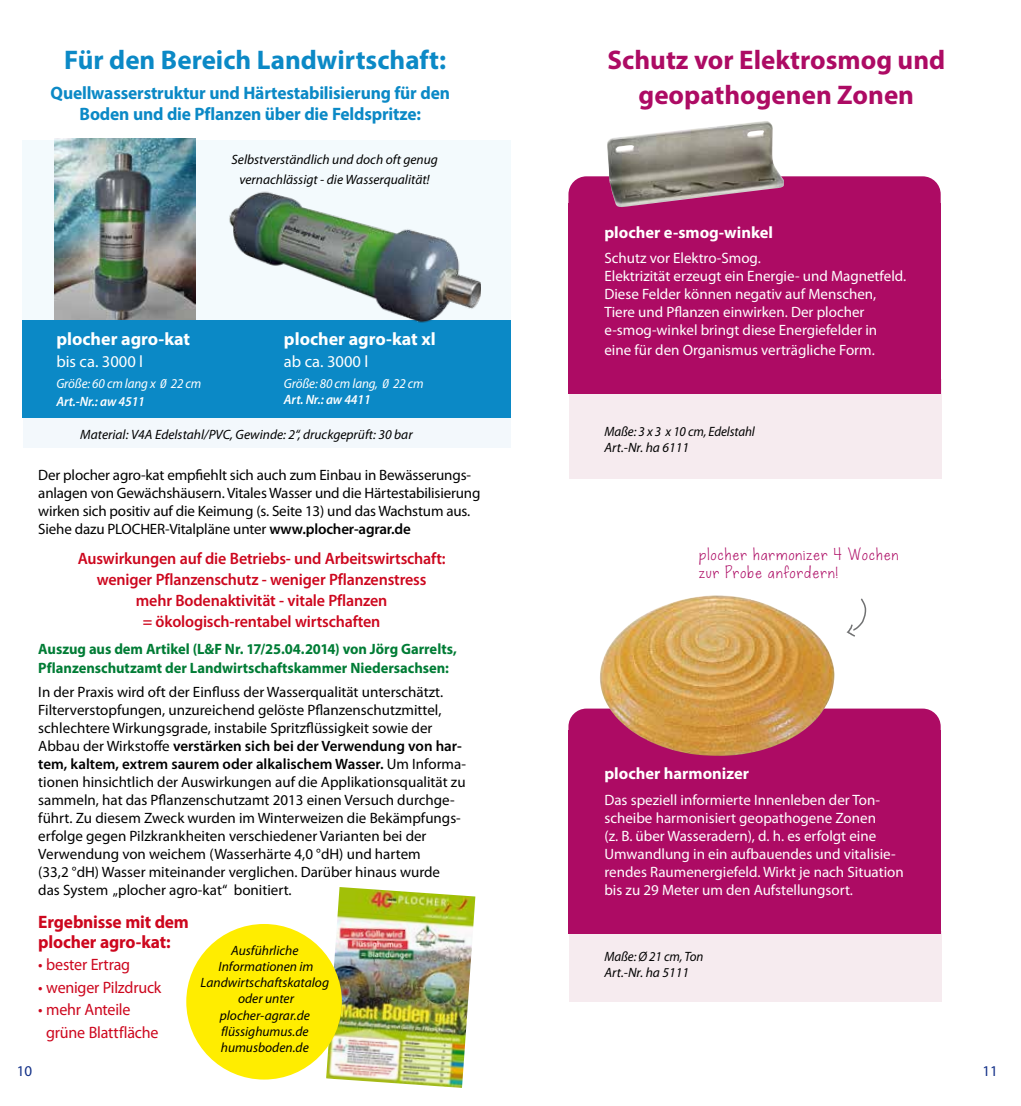
<style>
.page{position:relative;width:1021px;height:1106px;background:#fff}
.page>*{position:absolute;margin:0;border:0;box-sizing:border-box;transform-origin:0 0}
.t1{font:700 27px/34.5px "Myriad Pro";color:#ad0b64;text-align:center}
.t2{font:700 27px "Myriad Pro";color:#0b89c6}
.t3{font:700 18px/21px "Myriad Pro";letter-spacing:-.01em;color:#0b89c6;text-align:center}
.t4{font:700 18px "Myriad Pro";color:#fff}
.t5{font:700 18px/19.5px "Myriad Pro";letter-spacing:-.01em;color:#cd071e}
.t6{font:600 16.5px/21px "Myriad Pro";letter-spacing:-.01em;color:#cd071e;text-align:center}
.t7{font:16.5px/22.5px "Myriad Pro";letter-spacing:-.015em;color:#cd071e}
.t8{font:700 16.5px "Myriad Pro";color:#fff}
.t9{font:16.5px "Myriad Pro";color:#fff}
.t10{font:15px/18px "Myriad Pro";color:#000}
.t11{font:15px/18px "Myriad Pro";color:#fff}
.t12{font:700 15px/19.5px "Myriad Pro";letter-spacing:-.005em;color:#007c35}
.t13{font:15px/18px "KG When Oceans Rise";letter-spacing:.08em;color:#ad0b64}
.t14{font:15px "Myriad Pro";color:#112f87}
.t15{font:italic 13.5px/16.2px "Myriad Pro";color:#000;text-align:center}
.t16{font:italic 13.5px/16.2px "Myriad Pro";color:#000;scale:.96 1}
.t17{font:italic 13.5px "Myriad Pro";letter-spacing:-.01em;color:#fff;scale:.96 1}
.t18{font:italic 600 13.5px "Myriad Pro";letter-spacing:-.01em;color:#fff;scale:.96 1}
.s1{font-weight:600}
</style>
<div class="page">
<div style="left:23px;top:352px;width:487px;height:96px;background:#f3f8fc"></div>
<div style="left:569px;top:931px;width:372px;height:70px;background:#f6ebef"></div>
<div style="left:568px;top:176px;width:372px;height:164px;background:#ad0b64;border-radius:18px"></div>
<div style="left:568px;top:708px;width:372px;height:164px;background:#ad0b64;border-radius:18px"></div>
<div style="left:569px;top:379px;width:372px;height:99px;background:#f6ebef"></div>
<div style="left:568px;top:204px;width:372px;height:190px;background:#ad0b64"></div>
<div style="left:568px;top:730px;width:372px;height:203px;background:#ad0b64"></div>
<img style="left:606px;top:121px;width:178px;height:86px">
<img style="left:599px;top:595px;width:236px;height:161px">
<div style="left:22px;top:140px;width:488px;height:185px;background:#f3fafd"></div>
<img style="left:55px;top:138px;width:141px;height:182px">
<div style="left:22px;top:320px;width:488px;height:98px;background:#0b89c6"></div>
<img style="left:326px;top:887px;width:149px;height:200px">
<div style="left:186px;top:924px;width:156px;height:155px;background:#ffed00;border-radius:50%"></div>
<img style="left:229px;top:191px;width:251px;height:132px">
<svg style="left:846px;top:598px;width:21px;height:39px"></svg>
<h1 class="t2" style="left:64px;top:42px;width:383px">Für den Bereich Landwirtschaft:</h1>
<h1 class="t1" style="left:607px;top:42px;width:339px">Schutz vor Elektrosmog und geopathogenen Zonen</h1>
<p class="t3" style="left:51px;top:81px;width:401px">Quellwasserstruktur und Härtestabilisierung für den<br>Boden und die Pflanzen über die Feldspritze:</p>
<p class="t15" style="left:231px;top:149px;width:208px;line-height:20.4px">Selbstverständlich und doch oft genug vernachlässigt - die Wasserqualität!</p>
<p class="t4" style="left:56px;top:327px;width:135px">plocher agro-kat</p>
<p class="t9" style="left:56px;top:351px;width:88px">bis ca. 3000 l</p>
<p class="t17" style="left:56px;top:375px;width:153px">Größe: 60 cm lang x 0 22 cm</p>
<p class="t18" style="left:56px;top:392px;width:94px">Art.-Nr.: aw 4511</p>
<p class="t4" style="left:284px;top:327px;width:153px">plocher agro-kat xl</p>
<p class="t9" style="left:284px;top:351px;width:86px">ab ca. 3000 l</p>
<p class="t17" style="left:284px;top:375px;width:147px">Größe: 80 cm lang, 0 22 cm</p>
<p class="t18" style="left:284px;top:391px;width:92px">Art. Nr.: aw 4411</p>
<p class="t15" style="left:80px;top:426px;width:334px">Material: V4A Edelstahl/PVC, Gewinde: 2“, druckgeprüft: 30 bar</p>
<p class="t10" style="left:38px;top:466px;width:443px">Der plocher agro-kat empfiehlt sich auch zum Einbau in Bewässerungs&shy;anlagen von Gewächshäusern. Vitales Wasser und die Härtestabilisierung wirken sich positiv auf die Keimung (s. Seite 13) und das Wachstum aus.<br>Siehe dazu PLOCHER-Vitalpläne unter <span class="s1">www.plocher-agrar.de</span></p>
<p class="t6" style="left:78px;top:548px;width:369px">Auswirkungen auf die Betriebs- und Arbeitswirtschaft: weniger Pflanzenschutz - weniger Pflanzenstress mehr Bodenaktivität - vitale Pflanzen<br>= ökologisch-rentabel wirtschaften</p>
<p class="t12" style="left:38px;top:638px;width:420px">Auszug aus dem Artikel (L&amp;F Nr. 17/25.04.2014) von Jörg Garrelts,<br>Pflanzenschutzamt der Landwirtschaftskammer Niedersachsen:</p>
<p class="t10" style="left:38px;top:683px;width:429px">In der Praxis wird oft der Einfluss der Wasserqualität unterschätzt.<br>Filterverstopfungen, unzureichend gelöste Pflanzenschutzmittel, schlechtere Wirkungsgrade, instabile Spritzflüssigkeit sowie der Abbau der Wirkstoffe <span class="s1">verstärken sich bei der Verwendung von har&shy;tem, kaltem, extrem saurem oder alkalischem Wasser.</span> Um Informa&shy;tionen hinsichtlich der Auswirkungen auf die Applikationsqualität zu sammeln, hat das Pflanzenschutzamt 2013 einen Versuch durchge&shy;führt. Zu diesem Zweck wurden im Winterweizen die Bekämpfungs&shy;erfolge gegen Pilzkrankheiten verschiedener Varianten bei der Verwendung von weichem (Wasserhärte 4,0 °dH) und hartem<br>(33,2 °dH) Wasser miteinander verglichen. Darüber hinaus wurde<br>das System „plocher agro-kat“ bonitiert.</p>
<p class="t5" style="left:38px;top:911px;width:152px">Ergebnisse mit dem plocher agro-kat:</p>
<p class="t7" style="left:38px;top:953px;width:93px">• bester Ertrag</p>
<p class="t7" style="left:38px;top:975px;width:125px">• weniger Pilzdruck</p>
<p class="t7" style="left:46px;top:998px;width:114px;text-indent:-8px">• mehr Anteile grüne Blattfläche</p>
<p class="t15" style="left:200px;top:942px;width:130px">Ausführliche<br>Informationen im<br>Landwirtschaftskatalog oder unter plocher-agrar.de flüssighumus.de humusboden.de</p>
<p class="t8" style="left:604px;top:221px;width:170px">plocher e-smog-winkel</p>
<p class="t11" style="left:604px;top:249px;width:303px">Schutz vor Elektro-Smog.<br>Elektrizität erzeugt ein Energie- und Magnetfeld.<br>Diese Felder können negativ auf Menschen, Tiere und Pflanzen einwirken. Der plocher e-smog-winkel bringt diese Energiefelder in</p>
<p class="t11" style="left:604px;top:341px;width:272px">eine für den Organismus verträgliche Form.</p>
<p class="t16" style="left:604px;top:422px;width:158px">Maße: 3 x 3 x 10 cm, Edelstahl<br>Art.-Nr. ha 6111</p>
<p class="t13" style="left:699px;top:546px;width:201px">plocher harmonizer 4 Wochen zur Probe anfordern!</p>
<p class="t8" style="left:604px;top:762px;width:146px">plocher harmonizer</p>
<p class="t11" style="left:604px;top:790px;width:301px">Das speziell informierte Innenleben der Ton&shy;scheibe harmonisiert geopathogene Zonen<br>(z. B. über Wasseradern), d. h. es erfolgt eine Umwandlung in ein aufbauendes und vitalisie&shy;rendes Raumenergiefeld. Wirkt je nach Situation bis zu 29 Meter um den Aufstellungsort.</p>
<p class="t16" style="left:604px;top:948px;width:105px">Maße: Ø 21 cm, Ton<br>Art.-Nr. ha 5111</p>
<p class="t14" style="left:17px;top:1061px;width:17px">10</p>
<p class="t14" style="left:982px;top:1061px;width:17px">11</p>
</div>
